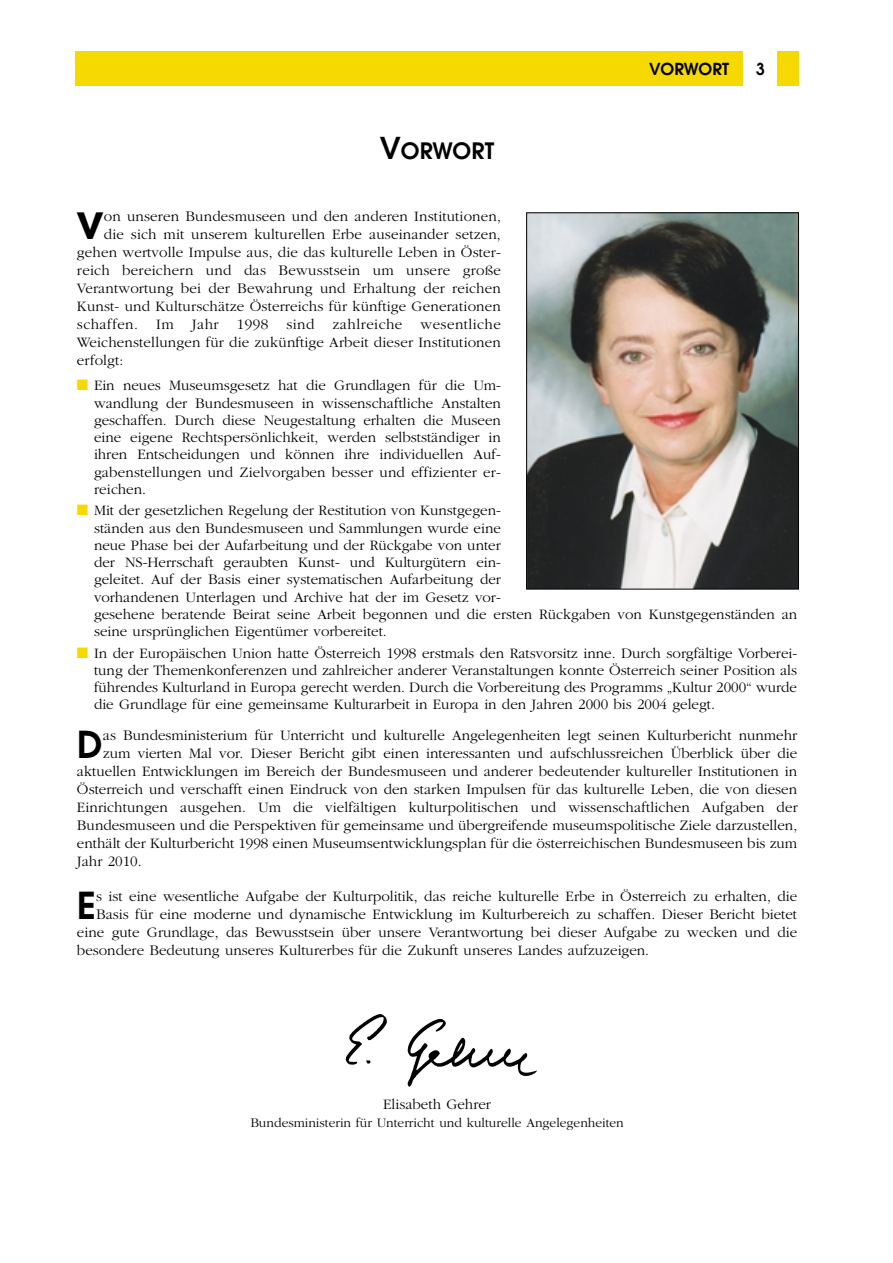
<style>
.page{position:relative;width:893px;height:1263px;background:#fff}
.page>*{position:absolute;margin:0;border:0;box-sizing:border-box;transform-origin:0 0}
.t1{font:600 48px "Avant Garde";color:#000}
.t2{font:600 36.9px "Avant Garde";color:#000}
.t3{font:600 22.5px "Avant Garde";color:#000}
.t4{font:600 16.5px "Avant Garde";color:#000}
.t5{font:600 16.5px "Avant Garde";color:#000;scale:.95 1}
.t6{font:300 15px/17.2px "Garamond";color:#000;text-align:justify}
.t7{font:300 15px "Garamond";letter-spacing:.03em;color:#000}
.t8{font:300 13.5px "Garamond";color:#000}
.s1{font-size:30px}
.s2{color:#f6d900}
</style>
<div class="page">
<img style="left:528px;top:215px;width:268px;height:372px">
<div style="left:526px;top:213px;width:272px;height:376px;border:1px solid #000"></div>
<img style="left:345px;top:1014px;width:192px;height:73px">
<div style="left:75px;top:51px;width:668px;height:34px;background:#f6d900"></div>
<div style="left:777px;top:51px;width:21px;height:34px;background:#f6d900"></div>
<h3 class="t3" style="left:380px;top:142px;width:116px"><span class="s1">V</span>ORWORT</h3>
<p class="t4" style="left:649px;top:63px;width:82px">VORWORT</p>
<p class="t5" style="left:756px;top:63px;width:11px">3</p>
<h1 class="t1" style="left:77px;top:203px;width:28px">v</h1>
<p class="t6" style="left:104px;top:208px;width:398px">on unseren Bundesmuseen und den anderen Institutionen,</p>
<p class="t6" style="left:104px;top:226px;width:398px">die sich mit unserem kulturellen Erbe auseinander setzen,</p>
<p class="t6" style="left:77px;top:244px;width:425px">gehen wertvolle Impulse aus, die das kulturelle Leben in Öster-</p>
<p class="t6" style="left:77px;top:262px;width:425px">reich bereichern und das Bewusstsein um unsere große</p>
<p class="t6" style="left:77px;top:280px;width:425px">Verantwortung bei der Bewahrung und Erhaltung der reichen</p>
<p class="t6" style="left:77px;top:298px;width:425px">Kunst- und Kulturschätze Österreichs für künftige Generationen</p>
<p class="t7" style="left:77px;top:318px;width:425px">schaffen. Im Jahr 1998 sind zahlreiche wesentliche</p>
<p class="t6" style="left:77px;top:334px;width:425px">Weichenstellungen für die zukünftige Arbeit dieser Institutionen</p>
<p class="t6" style="left:77px;top:352px;width:48px">erfolgt:</p>
<p class="t6" style="left:94px;top:378px;width:408px;text-indent:-17px"><span class="s2">■</span> Ein neues Museumsgesetz hat die Grundlagen für die Um&shy;wandlung der Bundesmuseen in wissenschaftliche Anstalten geschaffen. Durch diese Neugestaltung erhalten die Museen eine eigene Rechtspersönlichkeit, werden selbstständiger in ihren Entscheidungen und können ihre individuellen Auf&shy;gabenstellungen und Zielvorgaben besser und effizienter er&shy;reichen.</p>
<p class="t6" style="left:94px;top:503px;width:704px;text-align:left;text-indent:-17px"><span class="s2">■</span> Mit der gesetzlichen Regelung der Restitution von Kunstgegen-<br>ständen aus den Bundesmuseen und Sammlungen wurde eine<br>neue Phase bei der Aufarbeitung und der Rückgabe von unter<br>der NS-Herrschaft geraubten Kunst- und Kulturgütern ein-<br>geleitet. Auf der Basis einer systematischen Aufarbeitung der<br>vorhandenen Unterlagen und Archive hat der im Gesetz vor-<br>gesehene beratende Beirat seine Arbeit begonnen und die ersten Rückgaben von Kunstgegenständen an seine ursprünglichen Eigentümer vorbereitet.</p>
<p class="t6" style="left:94px;top:646px;width:704px;text-indent:-17px"><span class="s2">■</span> In der Europäischen Union hatte Österreich 1998 erstmals den Ratsvorsitz inne. Durch sorgfältige Vorberei&shy;tung der Themenkonferenzen und zahlreicher anderer Veranstaltungen konnte Österreich seiner Position als führendes Kulturland in Europa gerecht werden. Durch die Vorbereitung des Programms „Kultur 2000“ wurde die Grundlage für eine gemeinsame Kulturarbeit in Europa in den Jahren 2000 bis 2004 gelegt.</p>
<h2 class="t2" style="left:77px;top:731px;width:27px">D</h2>
<p class="t6" style="left:103px;top:728px;width:696px">as Bundesministerium für Unterricht und kulturelle Angelegenheiten legt seinen Kulturbericht nunmehr</p>
<p class="t6" style="left:103px;top:746px;width:695px">zum vierten Mal vor. Dieser Bericht gibt einen interessanten und aufschlussreichen Überblick über die</p>
<p class="t6" style="left:77px;top:764px;width:721px">aktuellen Entwicklungen im Bereich der Bundesmuseen und anderer bedeutender kultureller Institutionen in</p>
<p class="t6" style="left:77px;top:782px;width:721px">Österreich und verschafft einen Eindruck von den starken Impulsen für das kulturelle Leben, die von diesen</p>
<p class="t6" style="left:77px;top:800px;width:722px">Einrichtungen ausgehen. Um die vielfältigen kulturpolitischen und wissenschaftlichen Aufgaben der</p>
<p class="t6" style="left:77px;top:818px;width:721px">Bundesmuseen und die Perspektiven für gemeinsame und übergreifende museumspolitische Ziele darzustellen,</p>
<p class="t6" style="left:77px;top:836px;width:721px">enthält der Kulturbericht 1998 einen Museumsentwicklungsplan für die österreichischen Bundesmuseen bis zum</p>
<p class="t6" style="left:77px;top:854px;width:66px">Jahr 2010.</p>
<h2 class="t2" style="left:77px;top:892px;width:21px">E</h2>
<p class="t6" style="left:96px;top:889px;width:702px">s ist eine wesentliche Aufgabe der Kulturpolitik, das reiche kulturelle Erbe in Österreich zu erhalten, die</p>
<p class="t6" style="left:96px;top:907px;width:702px">Basis für eine moderne und dynamische Entwicklung im Kulturbereich zu schaffen. Dieser Bericht bietet</p>
<p class="t6" style="left:77px;top:925px;width:721px">eine gute Grundlage, das Bewusstsein über unsere Verantwortung bei dieser Aufgabe zu wecken und die</p>
<p class="t6" style="left:77px;top:943px;width:573px">besondere Bedeutung unseres Kulturerbes für die Zukunft unseres Landes aufzuzeigen.</p>
<p class="t6" style="left:383px;top:1097px;width:109px">Elisabeth Gehrer</p>
<p class="t8" style="left:250px;top:1117px;width:375px">Bundesministerin für Unterricht und kulturelle Angelegenheiten</p>
</div>
